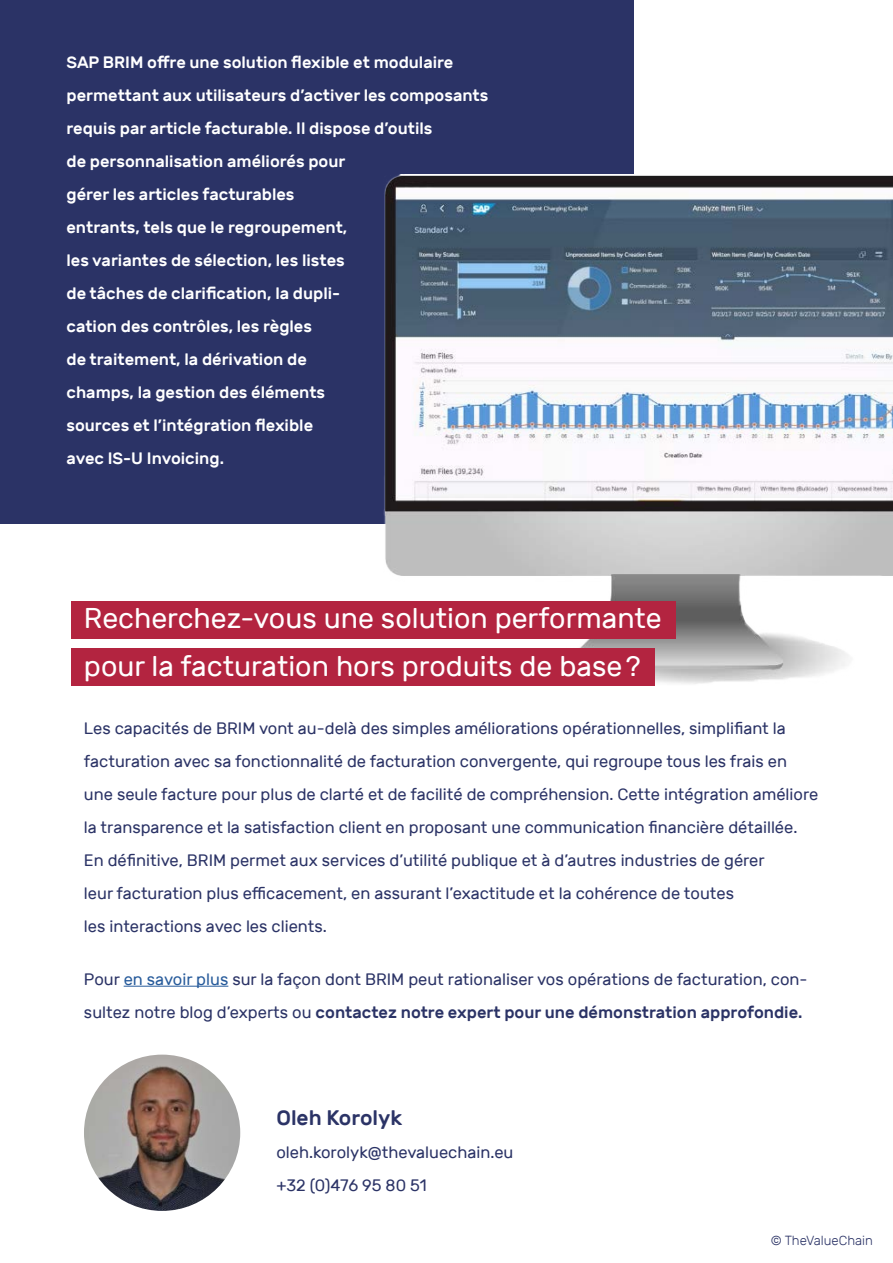
<style>
.page{position:relative;width:893px;height:1263px;background:#fff}
.page>*{position:absolute;margin:0;border:0;box-sizing:border-box;transform-origin:0 0}
.t1{font:28.5px/48px "Rubik";color:#fff}
.t2{font:500 21px "Rubik";color:#2b3366}
.t3{font:16.5px/33px "Rubik";color:#2b3366}
.t4{font:500 16.5px/33px "Rubik";color:#fff}
.t5{font:300 13.2px "Rubik";color:#2b3366}
.s1{color:#275b9b}
.s2{font-weight:500}
</style>
<div class="page">
<div style="left:0;top:0;width:634px;height:523px;background:#2b3366"></div>
<img style="left:384px;top:174px;width:509px;height:511px">
<div style="left:71px;top:648px;width:583px;height:38px;background:#b32440"></div>
<div style="left:71px;top:601px;width:605px;height:38px;background:#b32440"></div>
<hr style="left:124px;top:986px;width:104px;height:1px;background:#275b9b">
<img style="left:84px;top:1054px;width:156px;height:157px;border-radius:78px">
<p class="t4" style="left:67px;top:46px;width:423px">SAP BRIM offre une solution flexible et modulaire permettant aux utilisateurs d’activer les composants requis par article facturable. Il dispose d’outils<br>de personnalisation améliorés pour<br>gérer les articles facturables<br>entrants, tels que le regroupement,<br>les variantes de sélection, les listes<br>de tâches de clarification, la dupli-<br>cation des contrôles, les règles<br>de traitement, la dérivation de<br>champs, la gestion des éléments<br>sources et l’intégration flexible<br>avec IS-U Invoicing.</p>
<h1 class="t1" style="left:84px;top:595px;width:579px">Recherchez-vous une solution performante pour la facturation hors produits de base?</h1>
<p class="t3" style="left:84px;top:712px;width:736px">Les capacités de BRIM vont au-delà des simples améliorations opérationnelles, simplifiant la facturation avec sa fonctionnalité de facturation convergente, qui regroupe tous les frais en une seule facture pour plus de clarté et de facilité de compréhension. Cette intégration améliore la transparence et la satisfaction client en proposant une communication financière détaillée.<br>En définitive, BRIM permet aux services d’utilité publique et à d’autres industries de gérer<br>leur facturation plus efficacement, en assurant l’exactitude et la cohérence de toutes<br>les interactions avec les clients.</p>
<p class="t3" style="left:84px;top:963px;width:725px">Pour <span class="s1">en savoir plus</span> sur la façon dont BRIM peut rationaliser vos opérations de facturation, con&shy;sultez notre blog d’experts ou <span class="s2">contactez notre expert pour une démonstration approfondie.</span></p>
<p class="t2" style="left:276px;top:1106px;width:127px">Oleh Korolyk</p>
<p class="t3" style="left:276px;top:1136px;width:239px">oleh.korolyk@thevaluechain.eu +32 (0)476 95 80 51</p>
<p class="t5" style="left:771px;top:1233px;width:104px">© TheValueChain</p>
</div>
